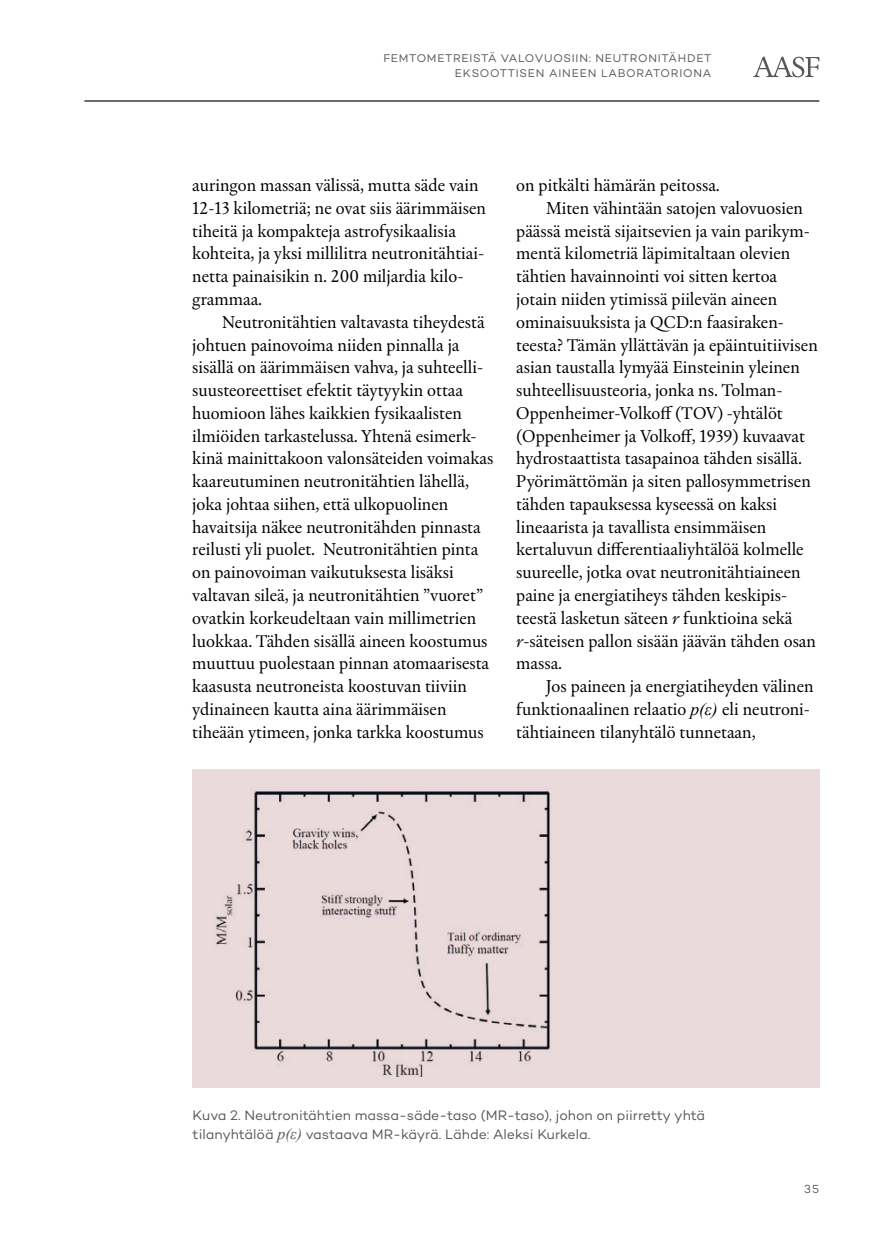
<style>
.page{position:relative;width:874px;height:1241px;background:#fff}
.page>*{position:absolute;margin:0;border:0;box-sizing:border-box;transform-origin:0 0}
.t1{font:17.5px/22.8px "Chassi S";color:#000}
.t2{font:14px/19.2px "Campton";letter-spacing:-.005em;color:#575756}
.t3{font:11.9px "Campton";color:#575756}
.t4{font:11.38px/15.8px "Campton";letter-spacing:.07em;color:#575756;text-align:right}
.s1{font-style:italic}
.s2{font-family:"Times New Roman";font-style:italic}
.s3{font-family:"Times New Roman";font-style:italic;font-size:15.75px}
</style>
<div class="page">
<hr style="left:84px;top:100px;width:735px;height:2px;background:#575756">
<svg style="left:753px;top:56px;width:66px;height:21px"></svg>
<div style="left:192px;top:769px;width:627px;height:318px;background:#eadadb"></div>
<img style="left:215px;top:791px;width:335px;height:285px">
<p class="t4" style="left:383px;top:50px;width:329px">FEMTOMETREISTÄ VALOVUOSIIN: NEUTRONITÄHDET<br>EKSOOTTISEN AINEEN LABORATORIONA</p>
<p class="t1" style="left:192px;top:174px;width:295px">auringon massan välissä, mutta säde vain 12-13 kilometriä; ne ovat siis äärimmäisen tiheitä ja kompakteja astrofysikaalisia kohteita, ja yksi millilitra neutronitähtiai&shy;netta painaisikin n. 200 miljardia kilo&shy;grammaa.</p>
<p class="t1" style="left:192px;top:310px;width:302px;text-indent:30px">Neutronitähtien valtavasta tiheydestä johtuen painovoima niiden pinnalla ja sisällä on äärimmäisen vahva, ja suhteelli&shy;suusteoreettiset efektit täytyykin ottaa huomioon lähes kaikkien fysikaalisten ilmiöiden tarkastelussa. Yhtenä esimerk&shy;kinä mainittakoon valonsäteiden voimakas kaareutuminen neutronitähtien lähellä, joka johtaa siihen, että ulkopuolinen havaitsija näkee neutronitähden pinnasta reilusti yli puolet. Neutronitähtien pinta on painovoiman vaikutuksesta lisäksi valtavan sileä, ja neutronitähtien ”vuoret” ovatkin korkeudeltaan vain millimetrien luokkaa. Tähden sisällä aineen koostumus muuttuu puolestaan pinnan atomaarisesta kaasusta neutroneista koostuvan tiiviin ydinaineen kautta aina äärimmäisen tiheään ytimeen, jonka tarkka koostumus</p>
<p class="t1" style="left:516px;top:174px;width:205px">on pitkälti hämärän peitossa.</p>
<p class="t1" style="left:546px;top:197px;width:258px">Miten vähintään satojen valovuosien</p>
<p class="t1" style="left:516px;top:219px;width:295px">päässä meistä sijaitsevien ja vain parikym-</p>
<p class="t1" style="left:516px;top:242px;width:275px">mentä kilometriä läpimitaltaan olevien</p>
<p class="t1" style="left:516px;top:265px;width:262px">tähtien havainnointi voi sitten kertoa</p>
<p class="t1" style="left:516px;top:288px;width:262px">jotain niiden ytimissä piilevän aineen</p>
<p class="t1" style="left:516px;top:310px;width:269px">ominaisuuksista ja QCD:n faasiraken-</p>
<p class="t1" style="left:516px;top:333px;width:303px">teesta? Tämän yllättävän ja epäintuitiivisen</p>
<p class="t1" style="left:516px;top:356px;width:285px">asian taustalla lymyää Einsteinin yleinen</p>
<p class="t1" style="left:516px;top:379px;width:267px">suhteellisuusteoria, jonka ns. Tolman-</p>
<p class="t1" style="left:516px;top:401px;width:268px">Oppenheimer-Volkoff (TOV) -yhtälöt</p>
<p class="t1" style="left:516px;top:424px;width:290px">(Oppenheimer ja Volkoff, 1939) kuvaavat</p>
<p class="t1" style="left:516px;top:447px;width:287px">hydrostaattista tasapainoa tähden sisällä.</p>
<p class="t1" style="left:516px;top:470px;width:296px">Pyörimättömän ja siten pallosymmetrisen</p>
<p class="t1" style="left:516px;top:492px;width:262px">tähden tapauksessa kyseessä on kaksi</p>
<p class="t1" style="left:516px;top:515px;width:251px">lineaarista ja tavallista ensimmäisen</p>
<p class="t1" style="left:516px;top:538px;width:289px">kertaluvun differentiaaliyhtälöä kolmelle</p>
<p class="t1" style="left:516px;top:561px;width:286px">suureelle, jotka ovat neutronitähtiaineen</p>
<p class="t1" style="left:516px;top:583px;width:272px">paine ja energiatiheys tähden keskipis-</p>
<p class="t1" style="left:516px;top:606px;width:277px">teestä lasketun säteen <span class="s1">r</span> funktioina sekä</p>
<p class="t1" style="left:516px;top:629px;width:301px"><span class="s1">r</span>-säteisen pallon sisään jäävän tähden osan</p>
<p class="t1" style="left:516px;top:652px;width:47px">massa.</p>
<p class="t1" style="left:546px;top:674px;width:269px">Jos paineen ja energiatiheyden välinen</p>
<p class="t1" style="left:516px;top:697px;width:295px">funktionaalinen relaatio <span class="s2">p(ε)</span> eli neutroni-</p>
<p class="t1" style="left:516px;top:720px;width:241px">tähtiaineen tilanyhtälö tunnetaan,</p>
<p class="t2" style="left:192px;top:1104px;width:513px">Kuva 2. Neutronitähtien massa-säde-taso (MR-taso), johon on piirretty yhtä tilanyhtälöä <span class="s3">p(ε)</span> vastaava MR-käyrä. Lähde: Aleksi Kurkela.</p>
<p class="t3" style="left:803px;top:1181px;width:17px">35</p>
</div>
